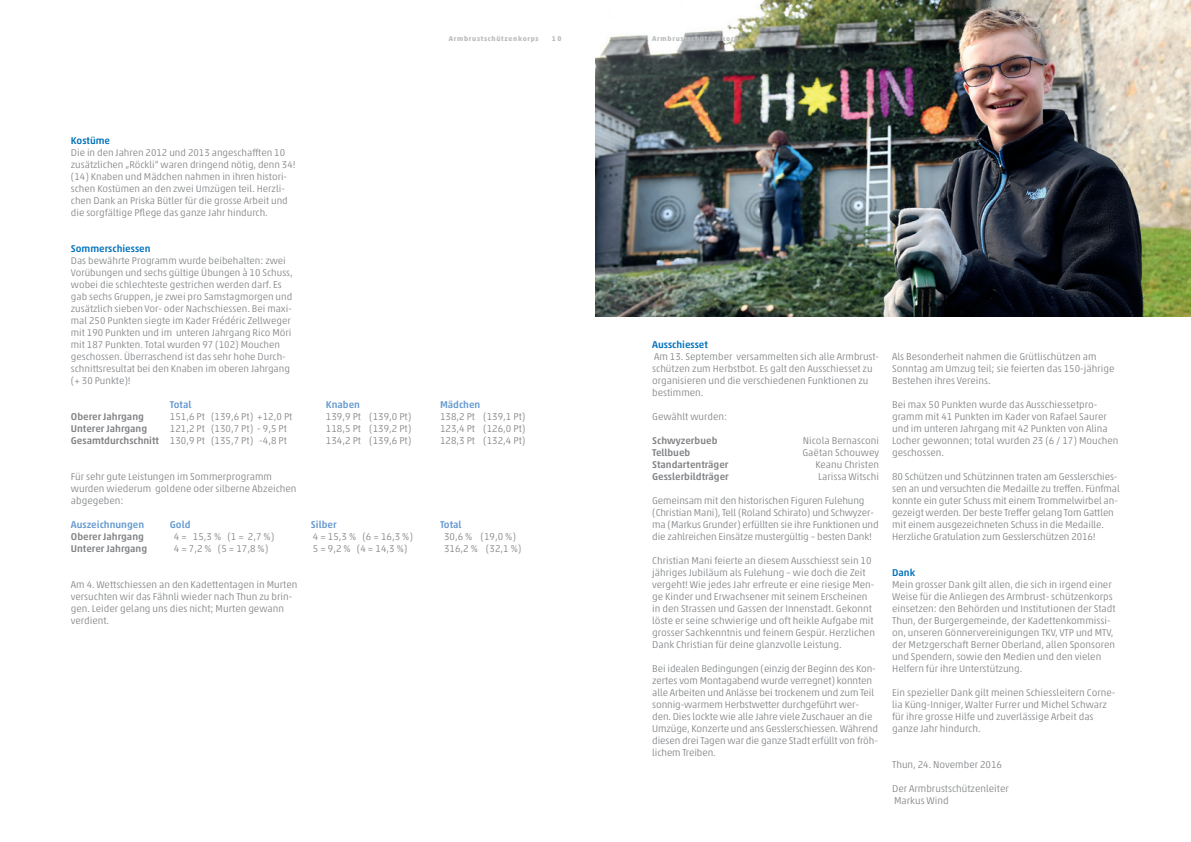
<style>
.page{position:relative;width:1191px;height:842px;background:#fff}
.page>*{position:absolute;margin:0;border:0;box-sizing:border-box;transform-origin:0 0}
.t1{font:300 10px/12px "Akko Std";color:#808285}
.t2{font:500 10px "Akko Std";color:#808285}
.t3{font:500 10px "Akko Std";color:#6599d1}
.t4{font:500 10px "Akko Std";color:#0072bc}
.t5{font:300 9.9px/12px "Akko Std";color:#808285}
.t6{font:700 7px "Akko Std";letter-spacing:.1em;color:#bcbdc0}
.s1{font-weight:500}
</style>
<div class="page">
<img style="left:595px;top:0;width:596px;height:316px">
<p class="t6" style="left:449px;top:34px;width:92px">Armbrustschützenkorps</p>
<p class="t6" style="left:652px;top:34px;width:92px">Armbrustschützenkorps</p>
<p class="t6" style="left:552px;top:34px;width:11px">10</p>
<p class="t4" style="left:71px;top:134px;width:41px">Kostüme</p>
<p class="t5" style="left:71px;top:147px;width:226px">Die in den Jahren 2012 und 2013 angeschafften 10 zusätzlichen „Röckli“ waren dringend nötig, denn 34! (14) Knaben und Mädchen nahmen in ihren histori&shy;schen Kostümen an den zwei Umzügen teil. Herzli&shy;chen Dank an Priska Bütler für die grosse Arbeit und die sorgfältige Pflege das ganze Jahr hindurch.</p>
<p class="t4" style="left:71px;top:242px;width:81px">Sommerschiessen</p>
<p class="t5" style="left:71px;top:255px;width:223px">Das bewährte Programm wurde beibehalten: zwei Vorübungen und sechs gültige Übungen à 10 Schuss, wobei die schlechteste gestrichen werden darf. Es gab sechs Gruppen, je zwei pro Samstagmorgen und zusätzlich sieben Vor- oder Nachschiessen. Bei maxi&shy;mal 250 Punkten siegte im Kader Frédéric Zellweger mit 190 Punkten und im unteren Jahrgang Rico Möri mit 187 Punkten. Total wurden 97 (102) Mouchen geschossen. Überraschend ist das sehr hohe Durch&shy;schnittsresultat bei den Knaben im oberen Jahrgang (+ 30 Punkte)!</p>
<p class="t3" style="left:170px;top:398px;width:23px">Total</p>
<p class="t3" style="left:326px;top:398px;width:36px">Knaben</p>
<p class="t3" style="left:440px;top:398px;width:42px">Mädchen</p>
<p class="t2" style="left:71px;top:410px;width:75px">Oberer Jahrgang</p>
<p class="t1" style="left:170px;top:410px;width:124px">151,6 Pt (139,6 Pt) +12,0 Pt</p>
<p class="t1" style="left:326px;top:410px;width:87px">139,9 Pt (139,0 Pt)</p>
<p class="t1" style="left:440px;top:410px;width:87px">138,2 Pt (139,1 Pt)</p>
<p class="t2" style="left:71px;top:422px;width:78px">Unterer Jahrgang</p>
<p class="t1" style="left:170px;top:422px;width:119px">121,2 Pt (130,7 Pt) - 9,5 Pt</p>
<p class="t1" style="left:326px;top:422px;width:87px">118,5 Pt (139,2 Pt)</p>
<p class="t1" style="left:440px;top:422px;width:87px">123,4 Pt (126,0 Pt)</p>
<p class="t1" style="left:71px;top:434px;width:218px"><span class="s1">Gesamtdurchschnitt</span> 130,9 Pt (135,7 Pt) -4,8 Pt</p>
<p class="t1" style="left:326px;top:434px;width:87px">134,2 Pt (139,6 Pt)</p>
<p class="t1" style="left:440px;top:434px;width:87px">128,3 Pt (132,4 Pt)</p>
<p class="t1" style="left:71px;top:470px;width:227px">Für sehr gute Leistungen im Sommerprogramm wurden wiederum goldene oder silberne Abzeichen abgegeben:</p>
<p class="t3" style="left:71px;top:518px;width:75px">Auszeichnungen</p>
<p class="t3" style="left:170px;top:518px;width:22px">Gold</p>
<p class="t3" style="left:311px;top:518px;width:27px">Silber</p>
<p class="t3" style="left:440px;top:518px;width:23px">Total</p>
<p class="t2" style="left:71px;top:530px;width:75px">Oberer Jahrgang</p>
<p class="t1" style="left:174px;top:530px;width:102px">4 = 15,3 % (1 = 2,7 %)</p>
<p class="t1" style="left:313px;top:530px;width:101px">4 = 15,3 % (6 = 16,3 %)</p>
<p class="t1" style="left:444px;top:530px;width:73px">30,6 % (19,0 %)</p>
<p class="t2" style="left:71px;top:542px;width:78px">Unterer Jahrgang</p>
<p class="t1" style="left:174px;top:542px;width:96px">4 = 7,2 % (5 = 17,8 %)</p>
<p class="t1" style="left:313px;top:542px;width:96px">5 = 9,2 % (4 = 14,3 %)</p>
<p class="t1" style="left:444px;top:542px;width:79px">316,2 % (32,1 %)</p>
<p class="t1" style="left:71px;top:578px;width:228px">Am 4. Wettschiessen an den Kadettentagen in Murten versuchten wir das Fähnli wieder nach Thun zu brin&shy;gen. Leider gelang uns dies nicht; Murten gewann verdient.</p>
<p class="t4" style="left:652px;top:338px;width:57px">Ausschiesset</p>
<p class="t1" style="left:652px;top:350px;width:228px">Am 13. September versammelten sich alle Armbrust&shy;schützen zum Herbstbot. Es galt den Ausschiesset zu organisieren und die verschiedenen Funktionen zu bestimmen.</p>
<p class="t1" style="left:652px;top:410px;width:76px">Gewählt wurden:</p>
<p class="t2" style="left:652px;top:434px;width:67px">Schwyzerbueb</p>
<p class="t1" style="left:803px;top:434px;width:78px">Nicola Bernasconi</p>
<p class="t2" style="left:652px;top:446px;width:40px">Tellbueb</p>
<p class="t1" style="left:802px;top:446px;width:78px">Gaëtan Schouwey</p>
<p class="t2" style="left:652px;top:458px;width:78px">Standartenträger</p>
<p class="t1" style="left:815px;top:458px;width:65px">Keanu Christen</p>
<p class="t2" style="left:652px;top:470px;width:78px">Gesslerbildträger</p>
<p class="t1" style="left:818px;top:470px;width:62px">Larissa Witschi</p>
<p class="t1" style="left:652px;top:494px;width:228px">Gemeinsam mit den historischen Figuren Fulehung (Christian Mani), Tell (Roland Schirato) und Schwyzer&shy;ma (Markus Grunder) erfüllten sie ihre Funktionen und die zahlreichen Einsätze mustergültig – besten Dank!</p>
<p class="t1" style="left:652px;top:554px;width:224px">Christian Mani feierte an diesem Ausschiesst sein 10 jähriges Jubiläum als Fulehung – wie doch die Zeit vergeht! Wie jedes Jahr erfreute er eine riesige Men&shy;ge Kinder und Erwachsener mit seinem Erscheinen in den Strassen und Gassen der Innenstadt. Gekonnt löste er seine schwierige und oft heikle Aufgabe mit grosser Sachkenntnis und feinem Gespür. Herzlichen Dank Christian für deine glanzvolle Leistung.</p>
<p class="t1" style="left:652px;top:662px;width:227px">Bei idealen Bedingungen (einzig der Beginn des Kon&shy;zertes vom Montagabend wurde verregnet) konnten alle Arbeiten und Anlässe bei trockenem und zum Teil sonnig-warmem Herbstwetter durchgeführt wer&shy;den. Dies lockte wie alle Jahre viele Zuschauer an die Umzüge, Konzerte und ans Gesslerschiessen. Während diesen drei Tagen war die ganze Stadt erfüllt von fröh&shy;lichem Treiben.</p>
<p class="t1" style="left:892px;top:350px;width:224px">Als Besonderheit nahmen die Grütlischützen am<br>Sonntag am Umzug teil; sie feierten das 150-jährige<br>Bestehen ihres Vereins.</p>
<p class="t1" style="left:892px;top:398px;width:228px">Bei max 50 Punkten wurde das Ausschiessetpro&shy;gramm mit 41 Punkten im Kader von Rafael Saurer und im unteren Jahrgang mit 42 Punkten von Alina Locher gewonnen; total wurden 23 (6 / 17) Mouchen geschossen.</p>
<p class="t1" style="left:892px;top:470px;width:229px">80 Schützen und Schützinnen traten am Gesslerschies&shy;sen an und versuchten die Medaille zu treffen. Fünfmal konnte ein guter Schuss mit einem Trommelwirbel an&shy;gezeigt werden. Der beste Treffer gelang Tom Gattlen mit einem ausgezeichneten Schuss in die Medaille.<br>Herzliche Gratulation zum Gesslerschützen 2016!</p>
<p class="t4" style="left:892px;top:566px;width:24px">Dank</p>
<p class="t1" style="left:892px;top:578px;width:225px">Mein grosser Dank gilt allen, die sich in irgend einer Weise für die Anliegen des Armbrust- schützenkorps einsetzen: den Behörden und Institutionen der Stadt Thun, der Burgergemeinde, der Kadettenkommissi&shy;on, unseren Gönnervereinigungen TKV, VTP und MTV, der Metzgerschaft Berner Oberland, allen Sponsoren und Spendern, sowie den Medien und den vielen Helfern für ihre Unterstützung.</p>
<p class="t1" style="left:892px;top:686px;width:225px">Ein spezieller Dank gilt meinen Schiessleitern Corne&shy;lia Küng-Inniger, Walter Furrer und Michel Schwarz für ihre grosse Hilfe und zuverlässige Arbeit das ganze Jahr hindurch.</p>
<p class="t1" style="left:892px;top:758px;width:111px">Thun, 24. November 2016</p>
<p class="t1" style="left:892px;top:782px;width:118px">Der Armbrustschützenleiter<br>Markus Wind</p>
</div>
